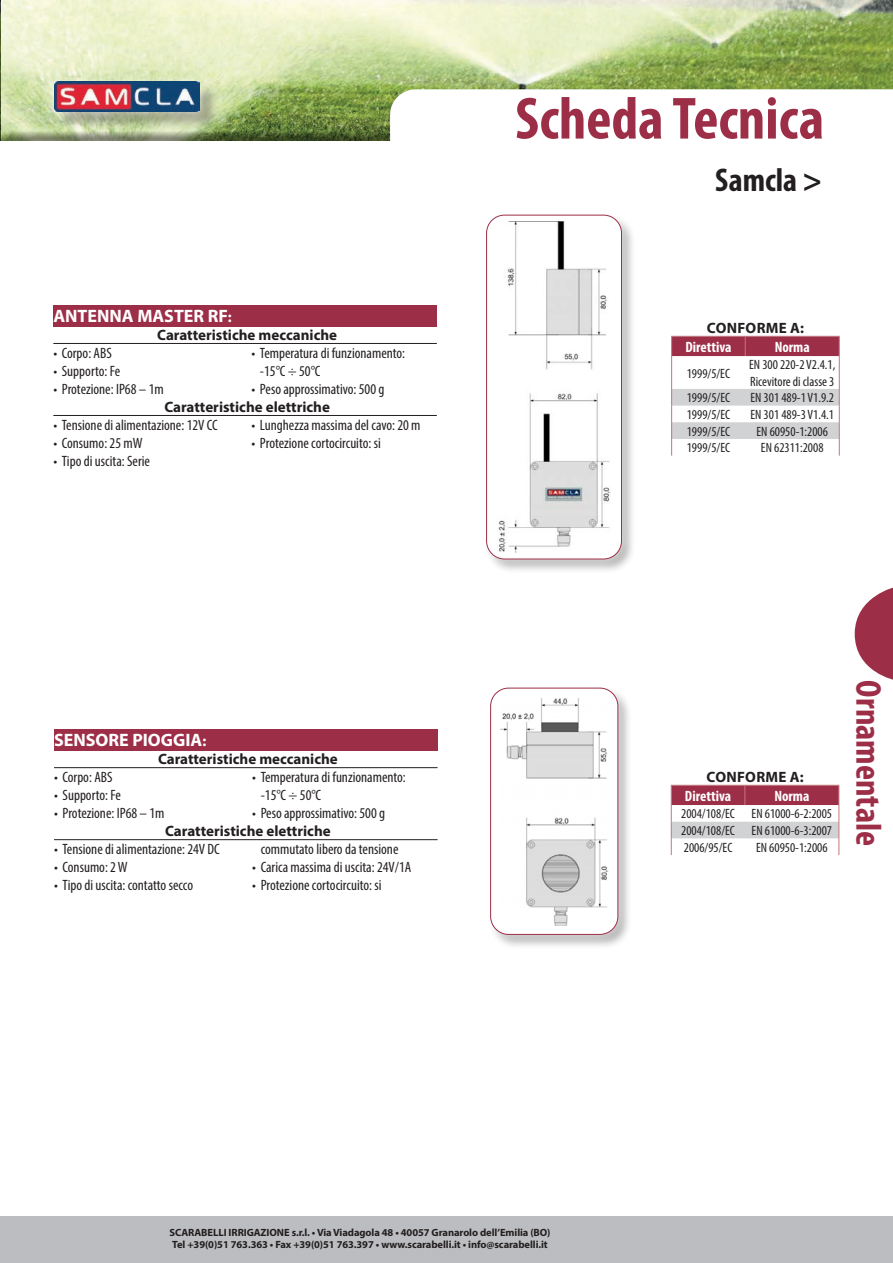
<style>
.page{position:relative;width:893px;height:1263px;background:#fff}
.page>*{position:absolute;margin:0;border:0;box-sizing:border-box;transform-origin:0 0}
.t1{font:700 condensed 60px "Myriad Pro";color:#9d2e47}
.t2{font:700 condensed 36px "Myriad Pro";color:#9d2e47}
.t3{font:700 condensed 33px "Myriad Pro";color:#231f20}
.descrizione{font:700 18px "Myriad Pro";color:#fff}
.t4{font:condensed 15px/18px "Myriad Pro";color:#231f20}
.descrizione-tipo{font:700 15px "Myriad Pro";color:#231f20}
._10-bold-condensed-b{font:700 condensed 15px "Myriad Pro";color:#fff}
.titolo-listino-ali-t{font:700 15px "Myriad Pro";letter-spacing:.02em;color:#231f20}
._9-centro-condensed{font:condensed 13.5px/16.2px "Myriad Pro";color:#231f20}
.t5{font:700 10.5px/12.6px "Myriad Pro";letter-spacing:-.01em;color:#231f20}
.s1{font-size:15px}
</style>
<div class="page">
<div style="left:0;top:0;width:893px;height:141px;background:#231f20;opacity:.5"></div>
<hr style="left:0;top:0;width:1px;height:141px;background:#231f20;opacity:.5">
<svg style="left:390px;top:89px;width:503px;height:52px"></svg>
<svg style="left:854px;top:587px;width:39px;height:93px"></svg>
<div style="left:0;top:1216px;width:893px;height:47px;background:#bcbdc0"></div>
<div style="left:56px;top:84px;width:163px;height:46px;background:#231f20;opacity:.35"></div>
<div style="left:44px;top:72px;width:165px;height:49px;background:#fff;opacity:.75"></div>
<img style="left:54px;top:81px;width:146px;height:30px">
<div style="left:484px;top:213px;width:152px;height:361px;background:#f9f9f9"></div>
<div style="left:476px;top:205px;width:155px;height:364px;background:#fff;opacity:.75"></div>
<div style="left:487px;top:215px;width:134px;height:344px;background:#fff;border-radius:18px"></div>
<img style="left:497px;top:222px;width:114px;height:330px">
<div style="left:486px;top:215px;width:136px;height:344px;border:1px solid #9d2e47;border-radius:18px"></div>
<div style="left:53px;top:305px;width:384px;height:21px;background:#9d2e47"></div>
<hr style="left:53px;top:343px;width:384px;height:1px;background:#231f20">
<hr style="left:53px;top:415px;width:384px;height:1px;background:#231f20">
<svg style="left:671px;top:336px;width:169px;height:20px;background:#9f334a"></svg>
<hr style="left:671px;top:356px;width:1px;height:33px;background:#c1777f">
<hr style="left:839px;top:356px;width:1px;height:33px;background:#c1777f">
<svg style="left:671px;top:389px;width:169px;height:67px"></svg>
<div style="left:488px;top:686px;width:144px;height:263px;background:#f8f7f8"></div>
<div style="left:480px;top:678px;width:148px;height:267px;background:#fff;opacity:.75"></div>
<div style="left:491px;top:688px;width:127px;height:246px;background:#fff;border-radius:18px"></div>
<img style="left:500px;top:698px;width:108px;height:228px">
<div style="left:490px;top:688px;width:128px;height:247px;border:1px solid #9d2e47;border-radius:18px"></div>
<div style="left:54px;top:729px;width:384px;height:21px;background:#9d2e47"></div>
<hr style="left:54px;top:767px;width:384px;height:1px;background:#231f20">
<hr style="left:54px;top:839px;width:384px;height:1px;background:#231f20">
<svg style="left:671px;top:785px;width:168px;height:70px"></svg>
<p class="descrizione" style="left:53px;top:304px;width:180px">ANTENNA MASTER RF<span class="s1">:</span></p>
<p class="descrizione-tipo" style="left:157px;top:325px;width:181px">Caratteristiche meccaniche</p>
<p class="t4" style="left:53px;top:344px;width:60px">• Corpo: ABS</p>
<p class="t4" style="left:53px;top:362px;width:68px">• Supporto: Fe</p>
<p class="t4" style="left:53px;top:380px;width:112px">• Protezione: IP68 – 1m</p>
<p class="t4" style="left:260px;top:344px;width:147px;text-indent:-9px">• Temperatura di funzionamento: -15°C ÷ 50°C</p>
<p class="t4" style="left:251px;top:380px;width:135px">• Peso approssimativo: 500 g</p>
<p class="descrizione-tipo" style="left:164px;top:397px;width:167px">Caratteristiche elettriche</p>
<p class="t4" style="left:53px;top:416px;width:166px">• Tensione di alimentazione: 12V CC</p>
<p class="t4" style="left:53px;top:434px;width:91px">• Consumo: 25 mW</p>
<p class="t4" style="left:53px;top:452px;width:98px">• Tipo di uscita: Serie</p>
<p class="t4" style="left:251px;top:416px;width:171px">• Lunghezza massima del cavo: 20 m</p>
<p class="t4" style="left:251px;top:434px;width:131px">• Protezione cortocircuito: si</p>
<p class="descrizione" style="left:54px;top:728px;width:154px">SENSORE PIOGGIA<span class="s1">:</span></p>
<p class="descrizione-tipo" style="left:158px;top:749px;width:181px">Caratteristiche meccaniche</p>
<p class="t4" style="left:54px;top:768px;width:60px">• Corpo: ABS</p>
<p class="t4" style="left:54px;top:786px;width:68px">• Supporto: Fe</p>
<p class="t4" style="left:54px;top:804px;width:112px">• Protezione: IP68 – 1m</p>
<p class="t4" style="left:261px;top:768px;width:147px;text-indent:-9px">• Temperatura di funzionamento: -15°C ÷ 50°C</p>
<p class="t4" style="left:252px;top:804px;width:135px">• Peso approssimativo: 500 g</p>
<p class="descrizione-tipo" style="left:165px;top:821px;width:167px">Caratteristiche elettriche</p>
<p class="t4" style="left:54px;top:840px;width:167px">• Tensione di alimentazione: 24V DC</p>
<p class="t4" style="left:54px;top:858px;width:75px">• Consumo: 2 W</p>
<p class="t4" style="left:54px;top:876px;width:141px">• Tipo di uscita: contatto secco</p>
<p class="t4" style="left:261px;top:840px;width:139px">commutato libero da tensione</p>
<p class="t4" style="left:252px;top:858px;width:161px">• Carica massima di uscita: 24V/1A</p>
<p class="t4" style="left:252px;top:876px;width:131px">• Protezione cortocircuito: si</p>
<h1 class="t1" style="left:515px;top:81px;width:310px">Scheda Tecnica</h1>
<h3 class="t3" style="left:715px;top:159px;width:108px">Samcla &gt;</h3>
<p class="titolo-listino-ali-t" style="left:707px;top:318px;width:99px">CONFORME A:</p>
<p class="_10-bold-condensed-b" style="left:685px;top:337px;width:48px">Direttiva</p>
<p class="_10-bold-condensed-b" style="left:775px;top:337px;width:37px">Norma</p>
<p class="_9-centro-condensed" style="left:687px;top:365px;width:45px">1999/5/EC</p>
<p class="_9-centro-condensed" style="left:749px;top:357px;width:88px">EN 300 220-2 V2.4.1,<br>Ricevitore di classe 3</p>
<p class="_9-centro-condensed" style="left:687px;top:390px;width:45px">1999/5/EC</p>
<p class="_9-centro-condensed" style="left:750px;top:390px;width:85px">EN 301 489-1 V1.9.2</p>
<p class="_9-centro-condensed" style="left:687px;top:406px;width:45px">1999/5/EC</p>
<p class="_9-centro-condensed" style="left:750px;top:406px;width:85px">EN 301 489-3 V1.4.1</p>
<p class="_9-centro-condensed" style="left:687px;top:423px;width:45px">1999/5/EC</p>
<p class="_9-centro-condensed" style="left:756px;top:423px;width:73px">EN 60950-1:2006</p>
<p class="_9-centro-condensed" style="left:687px;top:440px;width:45px">1999/5/EC</p>
<p class="_9-centro-condensed" style="left:761px;top:440px;width:64px">EN 62311:2008</p>
<p class="titolo-listino-ali-t" style="left:707px;top:767px;width:99px">CONFORME A:</p>
<p class="_10-bold-condensed-b" style="left:685px;top:786px;width:48px">Direttiva</p>
<p class="_10-bold-condensed-b" style="left:774px;top:786px;width:37px">Norma</p>
<p class="_9-centro-condensed" style="left:681px;top:806px;width:55px">2004/108/EC</p>
<p class="_9-centro-condensed" style="left:752px;top:806px;width:82px">EN 61000-6-2:2005</p>
<p class="_9-centro-condensed" style="left:681px;top:822px;width:55px">2004/108/EC</p>
<p class="_9-centro-condensed" style="left:752px;top:822px;width:82px">EN 61000-6-3:2007</p>
<p class="_9-centro-condensed" style="left:684px;top:839px;width:50px">2006/95/EC</p>
<p class="_9-centro-condensed" style="left:756px;top:839px;width:73px">EN 60950-1:2006</p>
<h2 class="t2" style="left:891px;top:680px;width:167px;rotate:90deg">Ornamentale</h2>
<p class="t5" style="left:170px;top:1225px;width:382px">SCARABELLI IRRIGAZIONE s.r.l. • Via Viadagola 48 • 40057 Granarolo dell’Emilia (BO)<br>Tel +39(0)51 763.363 • Fax +39(0)51 763.397 • www.scarabelli.it • info@scarabelli.it</p>
</div>
